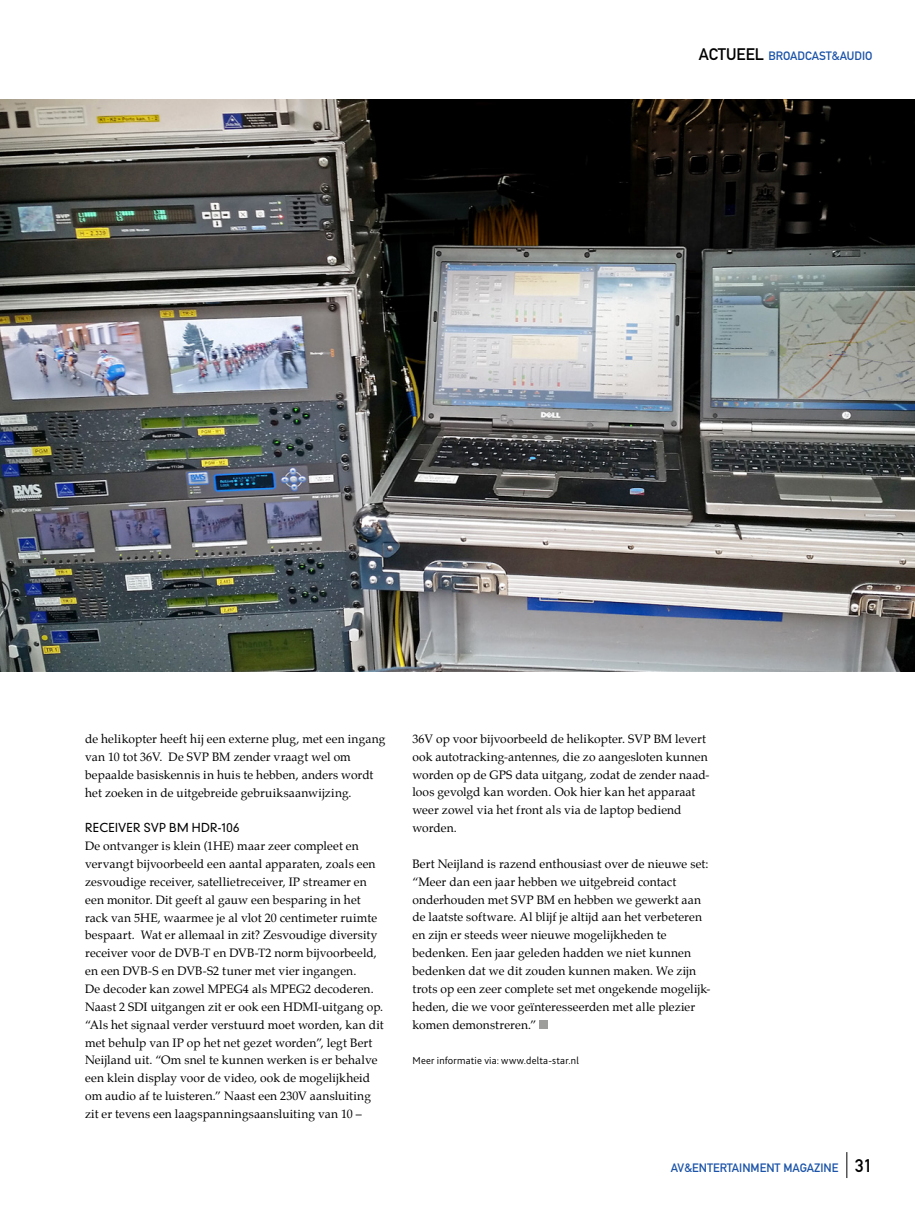
<style>
.page{position:relative;width:915px;height:1212px;background:#fff}
.page>*{position:absolute;margin:0;border:0;box-sizing:border-box;transform-origin:0 0}
.t1{font:12px/17.9px "Palatino";letter-spacing:.01em;color:#000}
.t2{font:12px "DIN Mittelschrift";color:#1b53a8}
.t3{font:300 12px "DIN Neuzeit Grotesk";letter-spacing:.02em;color:#000}
.t4{font:300 10.5px "Bliss 2";letter-spacing:.02em;color:#000}
.s1{font-size:16.5px;color:#000}
.s2{font-size:18px;color:#000}
</style>
<div class="page">
<div style="left:539px;top:1020px;width:9px;height:9px;background:#9d9d9c"></div>
<svg style="left:846px;top:1152px;width:1px;height:26px"></svg>
<img style="left:0;top:100px;width:914px;height:571px">
<p class="t2" style="left:698px;top:49px;width:175px"><span class="s1">ACTUEEL</span> BROADCAST&amp;AUDIO</p>
<p class="t1" style="left:85px;top:730px;width:302px">de helikopter heeft hij een externe plug, met een ingang van 10 tot 36V. De SVP BM zender vraagt wel om bepaalde basiskennis in huis te hebben, anders wordt het zoeken in de uitgebreide gebruiksaanwijzing.</p>
<p class="t3" style="left:85px;top:821px;width:156px">RECEIVER SVP BM HDR-106</p>
<p class="t1" style="left:85px;top:837px;width:300px">De ontvanger is klein (1HE) maar zeer compleet en vervangt bijvoorbeeld een aantal apparaten, zoals een zesvoudige receiver, satellietreceiver, IP streamer en een monitor. Dit geeft al gauw een besparing in het rack van 5HE, waarmee je al vlot 20 centimeter ruimte bespaart. Wat er allemaal in zit? Zesvoudige diversity receiver voor de DVB-T en DVB-T2 norm bijvoorbeeld, en een DVB-S en DVB-S2 tuner met vier ingangen.<br>De decoder kan zowel MPEG4 als MPEG2 decoderen.<br>Naast 2 SDI uitgangen zit er ook een HDMI-uitgang op. “Als het signaal verder verstuurd moet worden, kan dit met behulp van IP op het net gezet worden”, legt Bert Neijland uit. “Om snel te kunnen werken is er behalve een klein display voor de video, ook de mogelijkheid om audio af te luisteren.” Naast een 230V aansluiting zit er tevens een laagspanningsaansluiting van 10 –</p>
<p class="t1" style="left:412px;top:730px;width:298px">36V op voor bijvoorbeeld de helikopter. SVP BM levert ook autotracking-antennes, die zo aangesloten kunnen worden op de GPS data uitgang, zodat de zender naad&shy;loos gevolgd kan worden. Ook hier kan het apparaat weer zowel via het front als via de laptop bediend worden.</p>
<p class="t1" style="left:412px;top:855px;width:299px">Bert Neijland is razend enthousiast over de nieuwe set: “Meer dan een jaar hebben we uitgebreid contact onderhouden met SVP BM en hebben we gewerkt aan de laatste software. Al blijf je altijd aan het verbeteren en zijn er steeds weer nieuwe mogelijkheden te bedenken. Een jaar geleden hadden we niet kunnen bedenken dat we dit zouden kunnen maken. We zijn trots op een zeer complete set met ongekende mogelijk&shy;heden, die we voor geïnteresseerden met alle plezier komen demonstreren.”</p>
<p class="t4" style="left:412px;top:1054px;width:168px">Meer informatie via: www.delta-star.nl</p>
<p class="t2" style="left:670px;top:1161px;width:203px">AV&amp;ENTERTAINMENT MAGAZINE <span class="s2">31</span></p>
</div>
